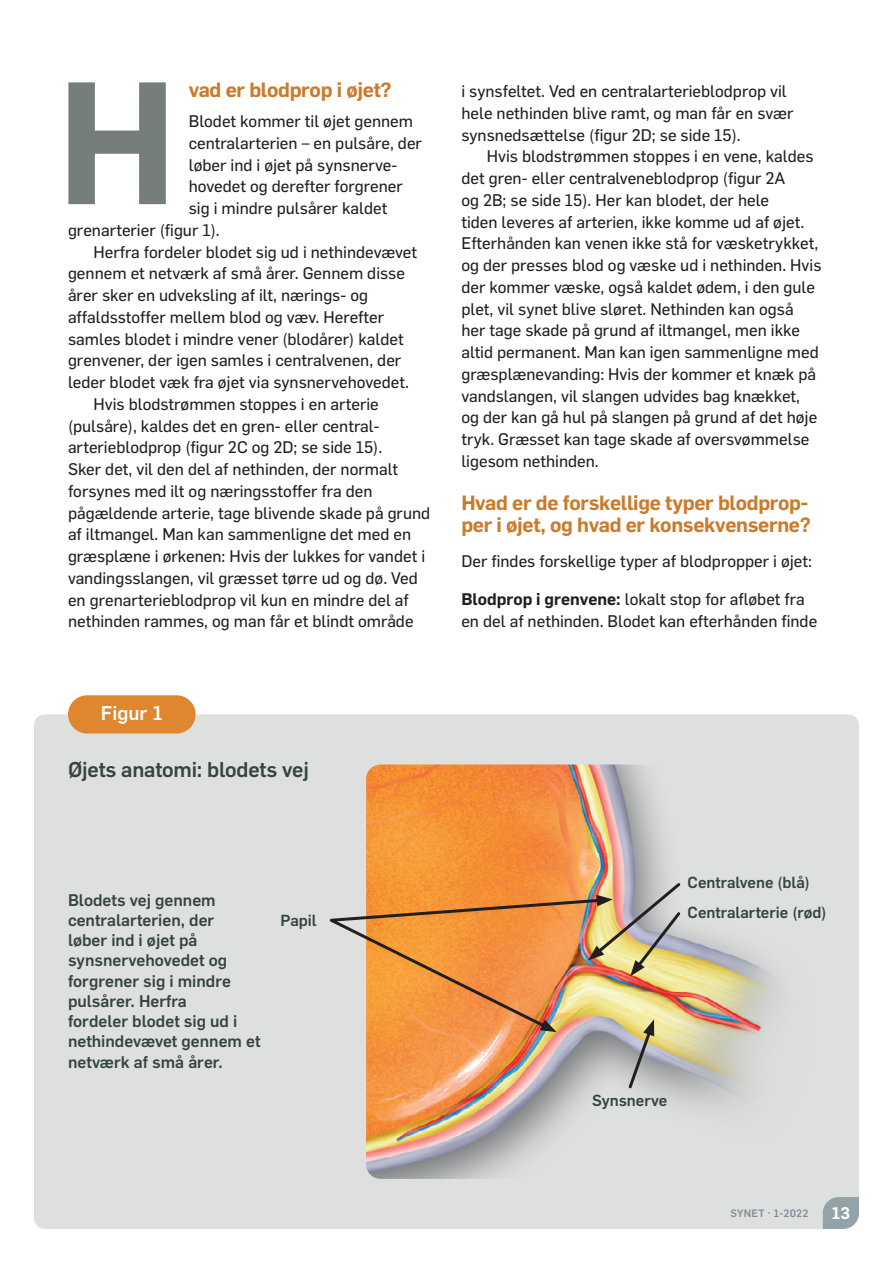
<style>
.page{position:relative;width:893px;height:1263px;background:#fff}
.page>*{position:absolute;margin:0;border:0;box-sizing:border-box;transform-origin:0 0}
.t1{font:600 170.85px "Flama";color:#757e7a}
.t2{font:500 21px "Flama";letter-spacing:-.01em;color:#354542}
.t3{font:600 20.25px/21.8px "Flama";letter-spacing:-.015em;color:#cc7a2a}
.t4{font:500 19.5px "Flama";letter-spacing:.005em;color:#fff}
.t5{font:16.5px/21.8px "Flama Basic";color:#231f20}
.t6{font:500 16.5px/20.2px "Flama";color:#354542}
.t7{font:600 16.5px "Flama";color:#fff}
.t8{font:500 15.75px "Flama";color:#354542}
.t9{font:500 10.5px "Flama";letter-spacing:.025em;color:#7f8e96}
.s1{font-family:"Flama";font-weight:600}
</style>
<div class="page">
<div style="left:34px;top:714px;width:825px;height:515px;background:#dee0df"></div>
<img style="left:366px;top:764px;width:449px;height:415px">
<div style="left:68px;top:695px;width:128px;height:38px;background:#e0862f;border-radius:19px"></div>
<img style="left:320px;top:880px;width:363px;height:211px">
<svg style="left:823px;top:1197px;width:36px;height:32px"></svg>
<p class="t3" style="left:189px;top:77px;width:204px">vad er blodprop i øjet?</p>
<p class="t5" style="left:189px;top:109px;width:226px">Blodet kommer til øjet gennem</p>
<p class="t5" style="left:189px;top:131px;width:235px">centralarterien – en pulsåre, der</p>
<p class="t5" style="left:189px;top:153px;width:209px">løber ind i øjet på synsnerve-</p>
<p class="t5" style="left:189px;top:175px;width:215px">hovedet og derefter forgrener</p>
<p class="t5" style="left:189px;top:196px;width:200px">sig i mindre pulsårer kaldet</p>
<p class="t5" style="left:68px;top:218px;width:153px">grenarterier (figur 1).</p>
<p class="t5" style="left:94px;top:240px;width:325px">Herfra fordeler blodet sig ud i nethindevævet</p>
<p class="t5" style="left:68px;top:262px;width:338px">gennem et netværk af små årer. Gennem disse</p>
<p class="t5" style="left:68px;top:283px;width:302px">årer sker en udveksling af ilt, nærings- og</p>
<p class="t5" style="left:68px;top:305px;width:318px">affaldsstoffer mellem blod og væv. Herefter</p>
<p class="t5" style="left:68px;top:327px;width:337px">samles blodet i mindre vener (blodårer) kaldet</p>
<p class="t5" style="left:68px;top:349px;width:335px">grenvener, der igen samles i centralvenen, der</p>
<p class="t5" style="left:68px;top:370px;width:342px">leder blodet væk fra øjet via synsnervehovedet.</p>
<p class="t5" style="left:94px;top:392px;width:287px">Hvis blodstrømmen stoppes i en arterie</p>
<p class="t5" style="left:68px;top:414px;width:312px">(pulsåre), kaldes det en gren- eller central-</p>
<p class="t5" style="left:68px;top:436px;width:316px">arterieblodprop (figur 2C og 2D; se side 15).</p>
<p class="t5" style="left:68px;top:457px;width:331px">Sker det, vil den del af nethinden, der normalt</p>
<p class="t5" style="left:68px;top:479px;width:306px">forsynes med ilt og næringsstoffer fra den</p>
<p class="t5" style="left:68px;top:501px;width:364px">pågældende arterie, tage blivende skade på grund</p>
<p class="t5" style="left:68px;top:523px;width:345px">af iltmangel. Man kan sammenligne det med en</p>
<p class="t5" style="left:68px;top:544px;width:359px">græsplæne i ørkenen: Hvis der lukkes for vandet i</p>
<p class="t5" style="left:68px;top:566px;width:351px">vandingsslangen, vil græsset tørre ud og dø. Ved</p>
<p class="t5" style="left:68px;top:588px;width:342px">en grenarterieblodprop vil kun en mindre del af</p>
<p class="t5" style="left:68px;top:610px;width:347px">nethinden rammes, og man får et blindt område</p>
<h1 class="t1" style="left:57px;top:20px;width:122px">H</h1>
<p class="t4" style="left:101px;top:699px;width:63px">Figur 1</p>
<p class="t2" style="left:68px;top:754px;width:242px">Øjets anatomi: blodets vej</p>
<p class="t5" style="left:461px;top:79px;width:334px">i synsfeltet. Ved en centralarterieblodprop vil hele nethinden blive ramt, og man får en svær synsnedsættelse (figur 2D; se side 15).</p>
<p class="t5" style="left:461px;top:145px;width:362px;text-indent:26px">Hvis blodstrømmen stoppes i en vene, kaldes det gren- eller centralveneblodprop (figur 2A<br>og 2B; se side 15). Her kan blodet, der hele<br>tiden leveres af arterien, ikke komme ud af øjet.<br>Efterhånden kan venen ikke stå for væsketrykket, og der presses blod og væske ud i nethinden. Hvis der kommer væske, også kaldet ødem, i den gule plet, vil synet blive sløret. Nethinden kan også her tage skade på grund af iltmangel, men ikke altid permanent. Man kan igen sammenligne med græsplænevanding: Hvis der kommer et knæk på vandslangen, vil slangen udvides bag knækket, og der kan gå hul på slangen på grund af det høje tryk. Græsset kan tage skade af oversvømmelse ligesom nethinden.</p>
<p class="t3" style="left:461px;top:491px;width:351px">Hvad er de forskellige typer blodprop&shy;per i øjet, og hvad er konsekvenserne?</p>
<p class="t5" style="left:461px;top:549px;width:352px">Der findes forskellige typer af blodpropper i øjet:</p>
<p class="t5" style="left:461px;top:588px;width:357px"><span class="s1">Blodprop i grenvene:</span> lokalt stop for afløbet fra en del af nethinden. Blodet kan efterhånden finde</p>
<p class="t6" style="left:68px;top:888px;width:194px">Blodets vej gennem centralarterien, der<br>løber ind i øjet på synsnervehovedet og forgrener sig i mindre pulsårer. Herfra<br>fordeler blodet sig ud i nethindevævet gennem et netværk af små årer.</p>
<p class="t8" style="left:281px;top:909px;width:38px">Papil</p>
<p class="t8" style="left:688px;top:871px;width:124px">Centralvene (blå)</p>
<p class="t8" style="left:688px;top:901px;width:140px">Centralarterie (rød)</p>
<p class="t8" style="left:592px;top:1089px;width:77px">Synsnerve</p>
<p class="t9" style="left:730px;top:1205px;width:80px">SYNET · 1-2022</p>
<p class="t7" style="left:832px;top:1201px;width:20px">13</p>
</div>
